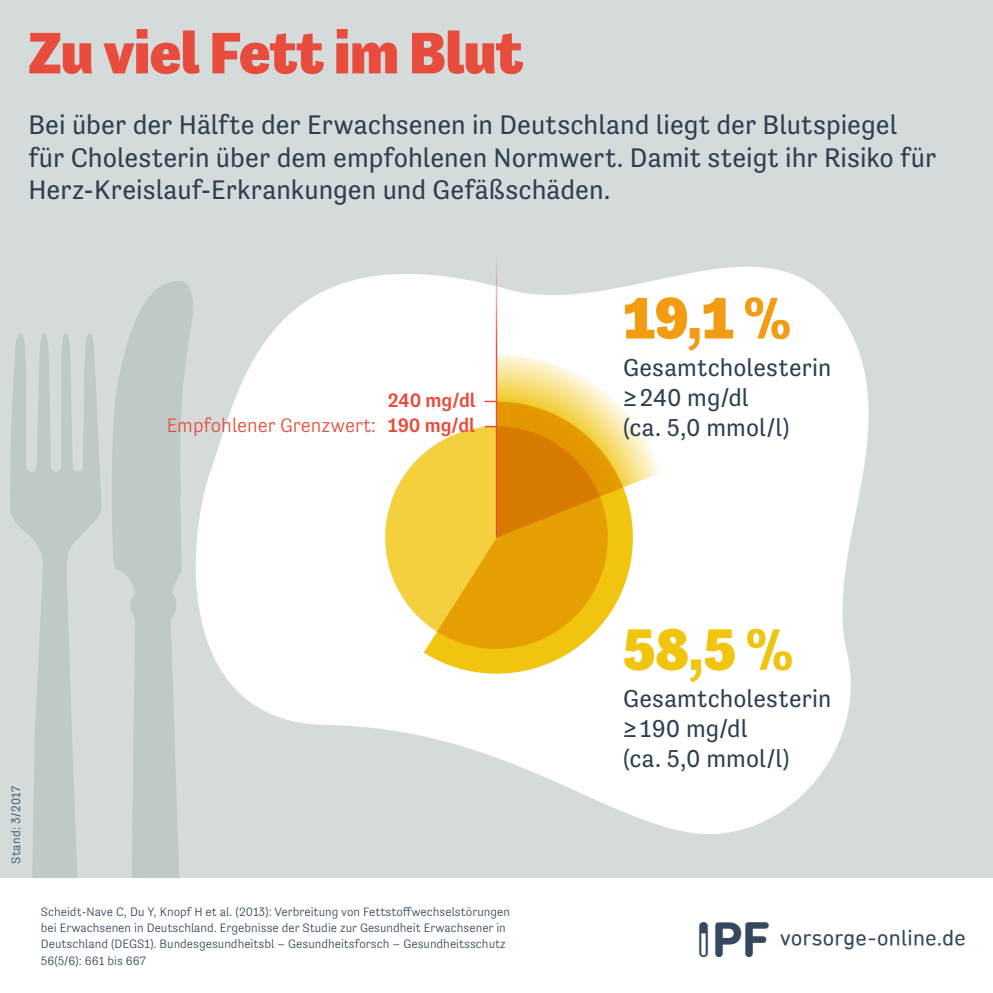
<style>
.page{position:relative;width:993px;height:993px;background:#fff}
.page>*{position:absolute;margin:0;border:0;box-sizing:border-box;transform-origin:0 0}
.t1{font:900 60px "Tenso";letter-spacing:-.005em;color:#e74c3c}
.t2{font:900 60px "Tenso";color:#f1c40f}
.t3{font:900 60px "Tenso";color:#f39c12}
.Logo{font:35px "IPF Logo";color:#34495e}
.t4{font:27.5px/32.5px "Tenso";color:#2c3e50}
.t5{font:25px/30px "Tenso";letter-spacing:.005em;color:#2c3e50}
.t6{font:300 20px "Tenso";color:#e74c3c}
.t7{font:500 20px "Tenso";color:#e74c3c}
.Quelle___Stand{font:300 12.5px/16.2px "Tenso";color:#34495e}
.Stand{font:300 12.5px "Tenso";letter-spacing:.025em;color:#34495e}
.s1{color:#fff}
</style>
<div class="page">
<div style="left:0;top:0;width:992px;height:991px;background:#d5dbdb"></div>
<svg style="left:112px;top:281px;width:67px;height:596px;fill:#c0c9ca"></svg>
<svg style="left:10px;top:333px;width:92px;height:544px"></svg>
<div style="left:0;top:877px;width:992px;height:114px;background:#fff"></div>
<svg style="left:179px;top:266px;width:690px;height:568px;fill:#fff"></svg>
<div style="left:385px;top:426px;width:222px;height:222px;background:#f4d03f;border-radius:50%"></div>
<svg style="left:423px;top:401px;width:209px;height:272px"></svg>
<hr style="left:495px;top:240px;width:2px;height:297px;background:#e74c3c">
<svg style="left:484px;top:355px;width:181px;height:182px;background:#eec26b"></svg>
<h1 class="t1" style="left:28px;top:18px;width:496px">Zu viel Fett im Blut</h1>
<p class="t4" style="left:28px;top:108px;width:909px">Bei über der Hälfte der Erwachsenen in Deutschland liegt der Blutspiegel für Cholesterin über dem empfohlenen Normwert. Damit steigt ihr Risiko für<br>Herz-Kreislauf-Erkrankungen und Gefäßschäden.</p>
<p class="t7" style="left:388px;top:388px;width:89px">240 mg/dl</p>
<p class="t6" style="left:167px;top:414px;width:211px">Empfohlener Grenzwert:</p>
<p class="t7" style="left:388px;top:414px;width:88px">190 mg/dl</p>
<h1 class="t3" style="left:623px;top:283px;width:169px">19,1 %</h1>
<p class="t5" style="left:623px;top:352px;width:210px">Gesamtcholesterin ≥240 mg/dl<br>(ca. 5,0 mmol/l)</p>
<p class="Stand" style="left:9px;top:863px;width:80px;rotate:-90deg">Stand: 3/2017</p>
<p class="Quelle___Stand" style="left:41px;top:903px;width:470px">Scheidt-Nave C, Du Y, Knopf H et al. (2013): Verbreitung von Fettstoffwechselstörungen bei Erwachsenen in Deutschland. Ergebnisse der Studie zur Gesundheit Erwachsener in Deutschland (DEGS1). Bundesgesundheitsbl – Gesundheitsforsch – Gesundheitsschutz 56(5/6): 661 bis 667</p>
<h1 class="t2" style="left:623px;top:614px;width:171px">58,5 %</h1>
<p class="t5" style="left:623px;top:683px;width:210px">Gesamtcholesterin ≥190 mg/dl<br>(ca. 5,0 mmol/l)</p>
<p class="Logo" style="left:699px;top:921px;width:274px"><span class="s1">0</span>1VO</p>
</div>
